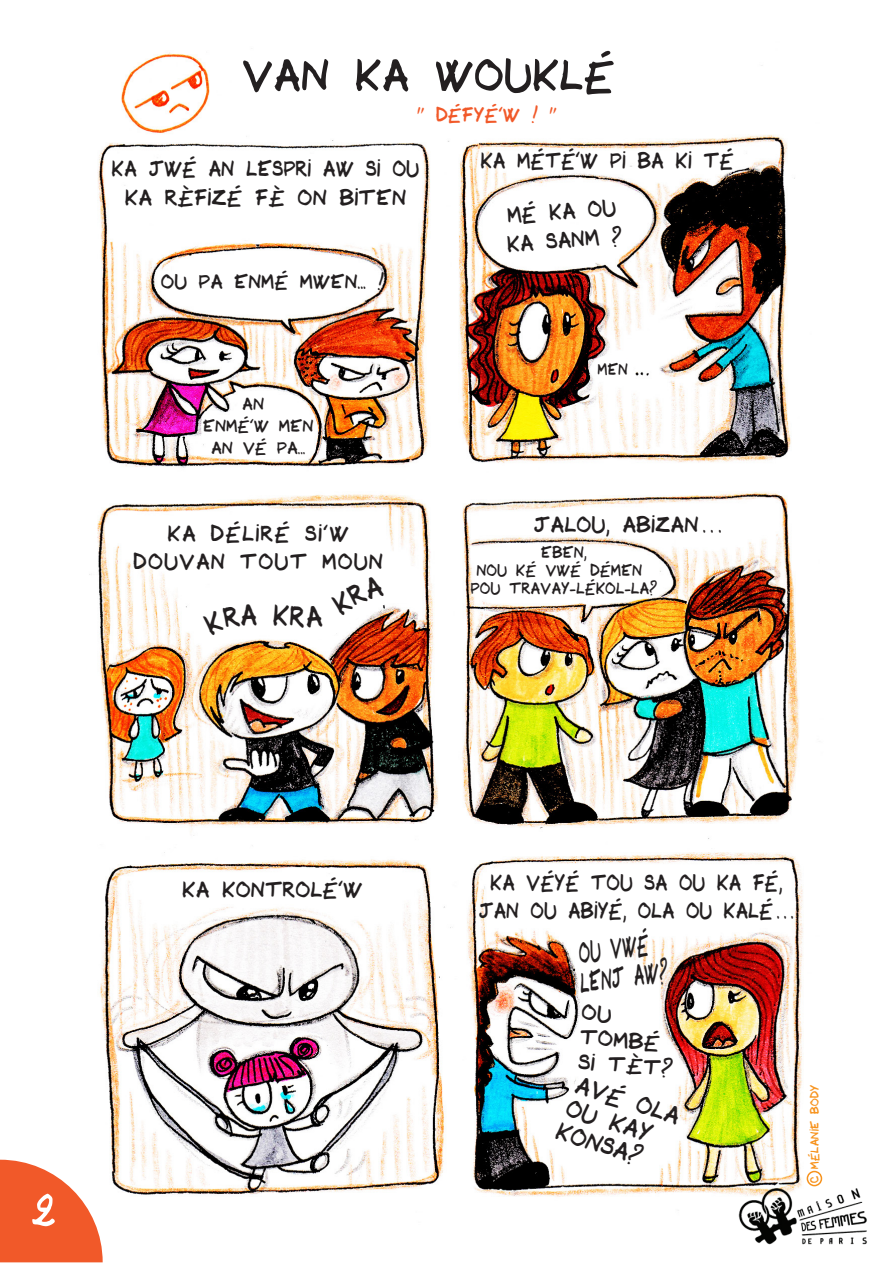
<style>
.page{position:relative;width:893px;height:1263px;background:#fff}
.page>*{position:absolute;margin:0;border:0;box-sizing:border-box;transform-origin:0 0}
.t1{font:56.7px "My Script Fontmelanie";letter-spacing:.025em;color:#231f20}
.t2{font:54px "My Script Fontmelanie";color:#fff}
.t3{font:36.9px/29.8px "My Script Fontmelanie";color:#231f20;scale:.58 1}
.t4{font:31.5px/24.9px "My Script Fontmelanie";color:#231f20}
.t5{font:28.95px/29px "My Script Fontmelanie";color:#231f20;scale:.95 1}
.t6{font:28.35px/28.3px "My Script Fontmelanie";letter-spacing:.025em;color:#231f20;text-align:center;scale:.9 1}
.t7{font:28.35px/28.3px "My Script Fontmelanie";letter-spacing:.025em;color:#231f20;text-align:center;scale:.93 1}
.t8{font:28.35px "My Script Fontmelanie";letter-spacing:.025em;color:#231f20}
.t9{font:28.35px/28.3px "My Script Fontmelanie";letter-spacing:.06em;color:#231f20;text-align:center}
.t10{font:28.35px "My Script Fontmelanie";letter-spacing:.025em;color:#231f20;scale:.92 1}
.t11{font:27.9px/24.5px "My Script Fontmelanie";color:#231f20;scale:1.05 1}
.t12{font:25.5px "My Script Fontmelanie";letter-spacing:.025em;color:#231f20}
.t13{font:25.2px "My Script Fontmelanie";letter-spacing:.025em;color:#f15929}
.t14{font:22.05px/22px "My Script Fontmelanie";letter-spacing:.025em;color:#231f20;text-align:center}
.t15{font:21px/18px "My Script Fontmelanie";letter-spacing:.025em;color:#231f20;text-align:center;scale:.95 1}
.t16{font:21px "My Script Fontmelanie";letter-spacing:.025em;color:#231f20;scale:.92 1}
.t17{font:15px "My Script Fontmelanie";letter-spacing:.025em;color:#f7931d}
</style>
<div class="page">
<img style="left:89px;top:53px;width:714px;height:1144px">
<svg style="left:587px;top:354px;width:51px;height:35px"></svg>
<svg style="left:0;top:1160px;width:103px;height:102px"></svg>
<img style="left:717px;top:1161px;width:150px;height:84px">
<div style="left:807px;top:1171px;width:15px;height:15px;border:2px solid #f7931d;border-radius:50%"></div>
<svg style="left:194px;top:556px;width:231px;height:94px"></svg>
<h1 class="t1" style="left:243px;top:43px;width:373px">VAN KA WOUKLÉ</h1>
<p class="t13" style="left:417px;top:100px;width:141px">" DÉFYÉ’W ! "</p>
<p class="t7" style="left:112px;top:155px;width:332px">KA JWÉ AN LESPRI AW SI OU<br>KA RÈFIZÉ FÈ ON BITEN</p>
<p class="t10" style="left:481px;top:144px;width:276px">KA MÉTÉ’W PI BA KI TÉ</p>
<p class="t5" style="left:505px;top:202px;width:123px;rotate:-4deg">MÉ KA OU<br>KA SANM ?</p>
<p class="t12" style="left:161px;top:267px;width:224px">OU PA ENMÉ MWEN... !</p>
<p class="t14" style="left:203px;top:393px;width:112px">AN<br>ENMÉ’W MEN<br>AN VÉ PA...</p>
<p class="t9" style="left:133px;top:520px;width:251px">KA DÉLIRÉ SI’W<br>DOUVAN TOUT MOUN</p>
<p class="t16" style="left:598px;top:357px;width:34px">MEN</p>
<p class="t8" style="left:534px;top:509px;width:188px">JALOU, ABIZAN . . .</p>
<p class="t15" style="left:471px;top:544px;width:197px">EBEN,<br>NOU KÉ VWÉ DÉMEN<br>POU TRAVAY-LÉKOL-LA?</p>
<h2 class="t2" style="left:32px;top:1180px;width:25px">2</h2>
<p class="t8" style="left:183px;top:874px;width:181px">KA KONTROLÉ’W</p>
<p class="t6" style="left:479px;top:869px;width:350px">KA VÉYÉ TOU SA OU KA FÉ,<br>JAN OU ABIYÉ, OLA OU KALÉ . . .</p>
<h3 class="t3" style="left:573px;top:940px;width:153px;rotate:-8deg">OU VWÉ<br>LENJ AW?</h3>
<p class="t11" style="left:583px;top:1000px;width:92px;rotate:5deg">OU<br>TOMBÉ<br>SI TÈT?</p>
<p class="t4" style="left:574px;top:1071px;width:114px;rotate:17deg">AVÉ OLA<br>OU KAY<br>KONSA?</p>
<p class="t17" style="left:806px;top:1183px;width:99px;rotate:-90deg">C MÉLANIE BODY</p>
</div>
